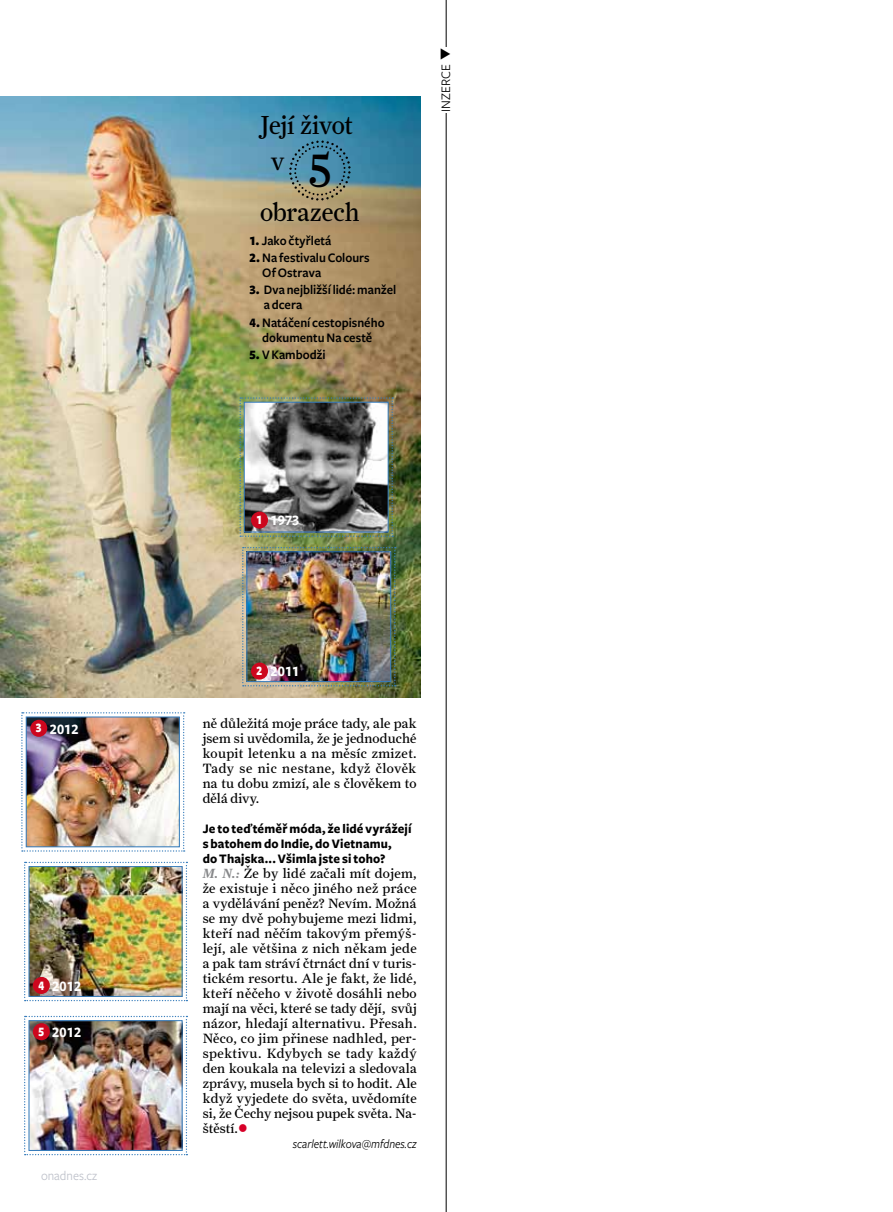
<style>
.page{position:relative;width:893px;height:1212px;background:#fff}
.page>*{position:absolute;margin:0;border:0;box-sizing:border-box;transform-origin:0 0}
.t1{font:47.1px "Farnham Display CE";color:#000;scale:.95 1}
.t2{font:26.25px "Farnham Display CE";letter-spacing:-.01em;color:#000;scale:.95 1}
.t3{font:700 15px "Freight Sans SCCE";letter-spacing:.01em;color:#fff;scale:.95 1}
.t4{font:13.5px/15px "Farnham Text CE";letter-spacing:.01em;color:#000;text-align:justify}
.t5{font:600 13.5px/15px "Freight Sans CE";letter-spacing:.005em;color:#000;scale:.95 1}
.t6{font:700 13.5px/15px "Freight Sans CE";letter-spacing:.01em;color:#000;scale:.95 1}
.t7{font:13.5px "Freight Sans CE";color:#bec1ca;scale:.95 1}
.t8{font:13.5px "Freight Sans CE";color:#000}
.t9{font:900 13.5px "Freight Sans SCCE";color:#fff;scale:.85 1}
.t10{font:italic 12.75px "Freight Sans CE";color:#000;scale:.9 1}
.s1{font-family:"Freight Sans SCCE";font-weight:900}
.s2{font-weight:700}
.s3{font-weight:600;font-style:italic;font-size:13.35px;color:#87888a}
.s4{color:#d70028}
</style>
<div class="page">
<hr style="left:446px;top:0;width:1px;height:1212px;background:#000">
<div style="left:438px;top:77px;width:14px;height:36px;background:#fff"></div>
<div style="left:440px;top:47px;width:15px;height:65px;background:#fff"></div>
<img style="left:0;top:97px;width:420px;height:601px">
<svg style="left:21px;top:712px;width:164px;height:140px"></svg>
<img style="left:28px;top:718px;width:150px;height:127px">
<div style="left:26px;top:716px;width:154px;height:131px;border:1px solid #367cbb"></div>
<svg style="left:24px;top:862px;width:163px;height:139px"></svg>
<img style="left:30px;top:868px;width:151px;height:127px">
<div style="left:28px;top:866px;width:155px;height:131px;border:1px solid #367cbb"></div>
<svg style="left:24px;top:1016px;width:163px;height:139px"></svg>
<img style="left:30px;top:1022px;width:151px;height:127px">
<div style="left:28px;top:1020px;width:155px;height:131px;border:1px solid #367cbb"></div>
<img style="left:240px;top:397px;width:153px;height:140px">
<img style="left:246px;top:404px;width:141px;height:126px">
<div style="left:244px;top:402px;width:145px;height:130px;border:1px solid #367cbb"></div>
<img style="left:242px;top:547px;width:154px;height:139px">
<img style="left:248px;top:553px;width:141px;height:127px">
<div style="left:246px;top:551px;width:145px;height:131px;border:1px solid #367cbb"></div>
<svg style="left:289px;top:140px;width:62px;height:61px;background:#648c96"></svg>
<div style="left:251px;top:512px;width:17px;height:17px;background:#cd071e;border-radius:50%"></div>
<div style="left:251px;top:662px;width:17px;height:18px;background:#cd071e;border-radius:50%"></div>
<div style="left:30px;top:720px;width:17px;height:17px;background:#cd071e;border-radius:50%"></div>
<div style="left:33px;top:977px;width:17px;height:17px;background:#cd071e;border-radius:50%"></div>
<div style="left:33px;top:1023px;width:17px;height:17px;background:#cd071e;border-radius:50%"></div>
<p class="t9" style="left:36px;top:720px;width:8px">3</p>
<p class="t3" style="left:50px;top:720px;width:32px">2012</p>
<p class="t9" style="left:38px;top:977px;width:8px">4</p>
<p class="t9" style="left:38px;top:1023px;width:8px">5</p>
<p class="t3" style="left:52px;top:977px;width:32px">2012</p>
<p class="t3" style="left:52px;top:1023px;width:32px">2012</p>
<p class="t7" style="left:41px;top:1168px;width:61px">onadnes.cz</p>
<h2 class="t2" style="left:260px;top:109px;width:99px">Její život</h2>
<h2 class="t2" style="left:271px;top:145px;width:16px">v</h2>
<h1 class="t1" style="left:309px;top:143px;width:25px">5</h1>
<h2 class="t2" style="left:260px;top:197px;width:106px">obrazech</h2>
<p class="t5" style="left:249px;top:233px;width:88px"><span class="s1">1.</span> Jako čtyřletá</p>
<p class="t5" style="left:262px;top:251px;width:115px;text-indent:-13px"><span class="s1">2.</span> Na festivalu Colours<br>Of Ostrava</p>
<p class="t5" style="left:264px;top:283px;width:141px;text-indent:-14px"><span class="s1">3.</span> Dva nejbližší lidé: manžel a dcera</p>
<p class="t5" style="left:249px;top:315px;width:144px;text-align:center"><span class="s1">4.</span> Natáčení cestopisného dokumentu Na cestě</p>
<p class="t5" style="left:249px;top:347px;width:82px"><span class="s1">5.</span> V Kambodži</p>
<p class="t8" style="left:438px;top:112px;width:65px;rotate:-90deg">INZERCE <span class="s2">▼</span></p>
<p class="t9" style="left:257px;top:512px;width:8px">1</p>
<p class="t3" style="left:270px;top:512px;width:32px">1973</p>
<p class="t9" style="left:257px;top:663px;width:8px">2</p>
<p class="t3" style="left:270px;top:663px;width:32px">2011</p>
<p class="t4" style="left:203px;top:716px;width:216px">ně důležitá moje práce tady, ale pak jsem si uvědomila, že je jednoduché koupit letenku a na měsíc zmizet.<br>Tady se nic nestane, když člověk na tu dobu zmizí, ale s člověkem to dělá divy.</p>
<p class="t6" style="left:203px;top:822px;width:221px">Je to teď téměř móda, že lidé vyrážejí s batohem do I ndie, doVietnamu,<br>do Thajska... Všimla jste si toho?</p>
<p class="t4" style="left:203px;top:866px;width:216px"><span class="s3">M. N.:</span> Že by lidé začali mít dojem, že existuje i něco jiného než práce a vydělávání peněz? Nevím. Možná se my dvě pohybujeme mezi lidmi, kteří nad něčím takovým přemýš&shy;lejí, ale většina z nich někam jede a pak tam stráví čtrnáct dní v turis&shy;tickém resortu. Ale je fakt, že lidé, kteří něčeho v životě dosáhli nebo mají na věci, které se tady dějí, svůj názor, hledají alternativu. Přesah.<br>Něco, co jim přinese nadhled, per&shy;spektivu. Kdybych se tady každý den koukala na televizi a sledovala zprávy, musela bych si to hodit. Ale když vyjedete do světa, uvědomíte si, že Čechy nejsou pupek světa. Na&shy;štěstí.<span class="s4">●</span></p>
<p class="t10" style="left:293px;top:1136px;width:139px">scarlett.wilkova@mfdnes.cz</p>
</div>
